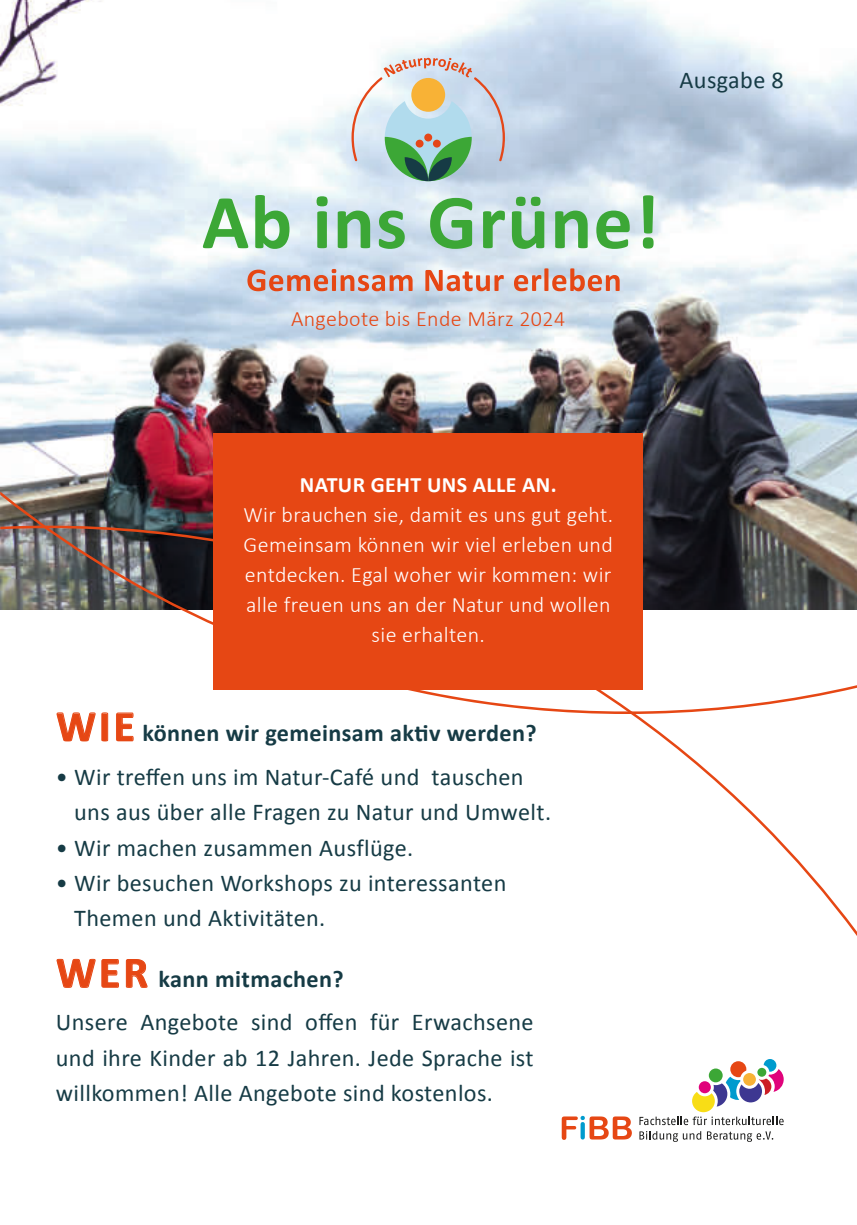
<style>
.page{position:relative;width:857px;height:1225px;background:#fff}
.page>*{position:absolute;margin:0;border:0;box-sizing:border-box;transform-origin:0 0}
.t1{font:24.2px/35.2px "Calibri";letter-spacing:.015em;color:#163b45}
.t2{font:700 24.2px "Calibri";letter-spacing:.015em;color:#163b45}
.t3{font:300 22px/30px "Calibri";letter-spacing:.015em;color:#fff;text-align:center}
.t4{font:300 22px "Calibri";letter-spacing:.015em;color:#e64714}
.t5{font:700 22px "Calibri";letter-spacing:.015em;color:#fff}
.s1{font-size:44px;color:#e64714}
.s2{color:rgb(22 59 69/0)}
</style>
<div class="page">
<img style="left:0;top:1px;width:855px;height:490px">
<img style="left:0;top:491px;width:856px;height:34px">
<svg style="left:0;top:525px;width:856px;height:410px"></svg>
<svg style="left:56px;top:958px;width:63px;height:30px"></svg>
<svg style="left:126px;top:959px;width:21px;height:29px"></svg>
<svg style="left:639px;top:1131px;width:61px;height:10px"></svg>
<svg style="left:707px;top:1131px;width:65px;height:10px"></svg>
<svg style="left:561px;top:1115px;width:70px;height:25px"></svg>
<svg style="left:639px;top:1059px;width:144px;height:66px"></svg>
<div style="left:698px;top:1081px;width:12px;height:12px;background:#e0027b;border-radius:50%"></div>
<div style="left:213px;top:433px;width:429px;height:256px;background:#e64714"></div>
<svg style="left:203px;top:198px;width:45px;height:50px"></svg>
<svg style="left:255px;top:195px;width:34px;height:54px;background:#83c588"></svg>
<svg style="left:316px;top:196px;width:11px;height:52px"></svg>
<svg style="left:337px;top:211px;width:33px;height:37px"></svg>
<svg style="left:378px;top:211px;width:26px;height:38px"></svg>
<svg style="left:430px;top:198px;width:42px;height:51px;background:#81c289"></svg>
<svg style="left:483px;top:211px;width:21px;height:37px"></svg>
<svg style="left:511px;top:197px;width:33px;height:52px;background:#7fbf88"></svg>
<svg style="left:555px;top:211px;width:32px;height:37px"></svg>
<svg style="left:596px;top:211px;width:33px;height:38px"></svg>
<svg style="left:642px;top:195px;width:11px;height:53px"></svg>
<svg style="left:247px;top:269px;width:165px;height:22px;background:#d3a198"></svg>
<svg style="left:425px;top:270px;width:78px;height:21px;background:#e2a391"></svg>
<svg style="left:513px;top:268px;width:106px;height:23px;background:#d9a59a"></svg>
<svg style="left:351px;top:58px;width:153px;height:123px;background:#beccc6"></svg>
<svg style="left:56px;top:712px;width:52px;height:29px"></svg>
<svg style="left:116px;top:712px;width:18px;height:29px"></svg>
<p class="t1" style="left:679px;top:61px;width:106px">Ausgabe 8</p>
<p class="t4" style="left:291px;top:311px;width:275px">Angebote bis Ende März 2024</p>
<p class="t5" style="left:300px;top:472px;width:258px">NATUR GEHT UNS ALLE AN.</p>
<p class="t3" style="left:243px;top:502px;width:371px">Wir brauchen sie, damit es uns gut geht.<br>Gemeinsam können wir viel erleben und entdecken. Egal woher wir kommen: wir alle freuen uns an der Natur und wollen sie erhalten.</p>
<p class="t2" style="left:56px;top:715px;width:482px"><span class="s1">WIE</span> können wir gemeinsam aktiv werden?</p>
<p class="t1" style="left:56px;top:759px;width:496px">ï Wir treffen uns im Natur-Café und tauschen<br><span class="s2">ï</span> uns aus über alle Fragen zu Natur und Umwelt.</p>
<p class="t1" style="left:56px;top:828px;width:358px">• Wir machen zusammen Ausflüge.</p>
<p class="t1" style="left:56px;top:864px;width:452px">• Wir besuchen Workshops zu interessanten <span class="s2">ï</span> Themen und Aktivitäten.</p>
<p class="t2" style="left:56px;top:964px;width:289px"><span class="s1">WER</span> kann mitmachen?</p>
<p class="t1" style="left:56px;top:1003px;width:479px;text-align:justify">Unsere Angebote sind offen für Erwachsene und ihre Kinder ab 12 Jahren. Jede Sprache ist willkommen! Alle Angebote sind kostenlos.</p>
</div>
